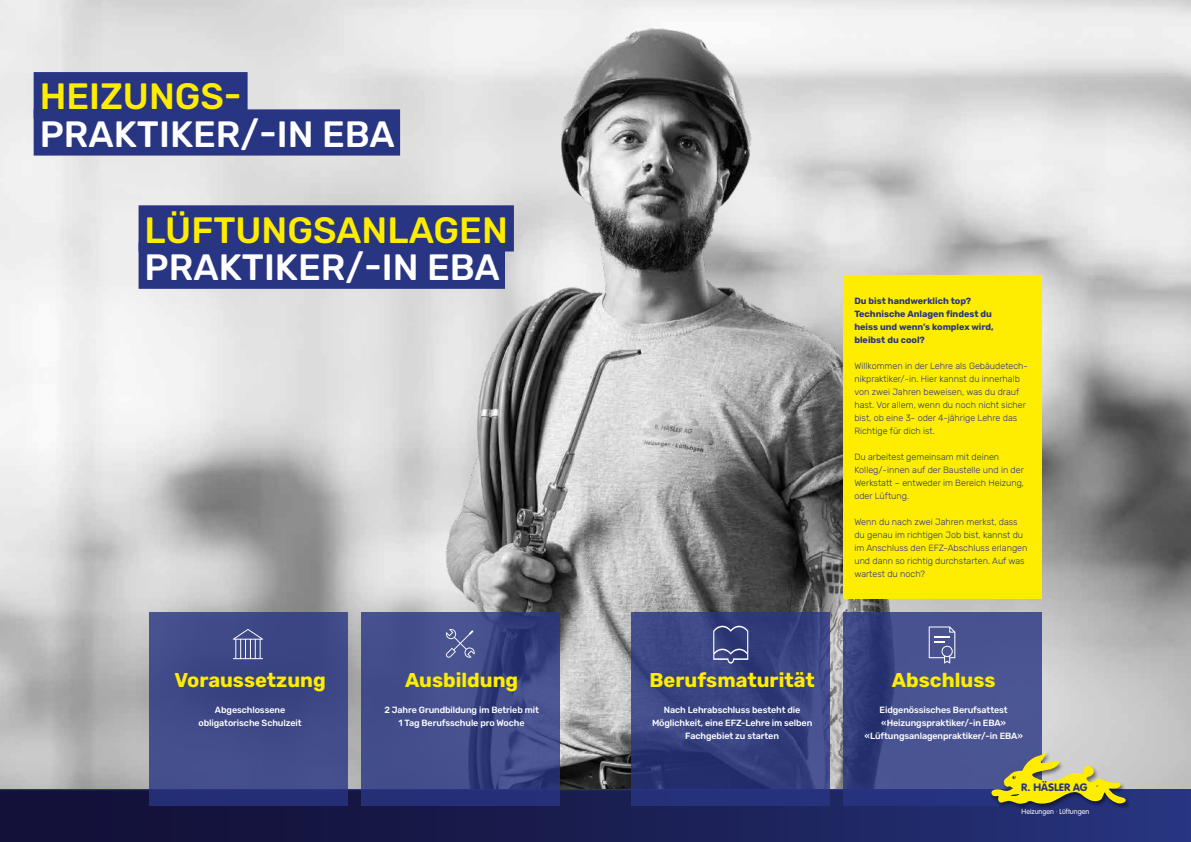
<style>
.page{position:relative;width:1191px;height:842px;background:#fff}
.page>*{position:absolute;margin:0;border:0;box-sizing:border-box;transform-origin:0 0}
.t1{font:500 36.6px "Rubik";color:#fff}
.t2{font:500 36.6px "Rubik";color:#ffed00}
.t3{font:700 20px "Rubik";color:#ffed00}
.t4{font:11.3px "VAG Rundschrift D";color:#283583}
.t5{font:300 9px/13px "Rubik";color:#283583}
.t6{font:500 9px/13px "Rubik";letter-spacing:-.01em;color:#fff;text-align:center}
.t7{font:700 9px/13px "Rubik";color:#283583}
.t8{font:300 7.7px "VAG Rundschrift D";color:#fff}
</style>
<div class="page">
<img style="left:0;top:0;width:1191px;height:789px">
<img style="left:338px;top:3px;width:690px;height:786px">
<svg style="left:0;top:789px;width:1191px;height:53px;background:#1a1e54"></svg>
<div style="left:843px;top:275px;width:198px;height:323px;background:#ffed00"></div>
<svg style="left:361px;top:612px;width:198px;height:194px;background:#3d4786"></svg>
<svg style="left:446px;top:629px;width:29px;height:29px"></svg>
<svg style="left:843px;top:612px;width:198px;height:194px;background:#414b8b"></svg>
<svg style="left:928px;top:626px;width:27px;height:38px"></svg>
<svg style="left:631px;top:612px;width:199px;height:194px;background:#343f7e"></svg>
<svg style="left:713px;top:626px;width:35px;height:38px"></svg>
<svg style="left:149px;top:612px;width:199px;height:194px;background:#3c4786"></svg>
<svg style="left:233px;top:629px;width:30px;height:30px"></svg>
<div style="left:34px;top:72px;width:214px;height:46px;background:#283583"></div>
<div style="left:34px;top:109px;width:366px;height:47px;background:#283583"></div>
<div style="left:139px;top:205px;width:375px;height:46px;background:#283583"></div>
<div style="left:139px;top:243px;width:366px;height:46px;background:#283583"></div>
<div style="left:990px;top:752px;width:141px;height:58px;background:#000;opacity:.5"></div>
<svg style="left:991px;top:752px;width:134px;height:53px;background:#b6b15c"></svg>
<h1 class="t2" style="left:40px;top:70px;width:203px">HEIZUNGS-</h1>
<h1 class="t1" style="left:40px;top:107px;width:357px">PRAKTIKER/-IN EBA</h1>
<h1 class="t2" style="left:145px;top:203px;width:365px">LÜFTUNGSANLAGEN</h1>
<h1 class="t1" style="left:145px;top:240px;width:357px">PRAKTIKER/-IN EBA</h1>
<h2 class="t3" style="left:174px;top:668px;width:153px">Voraussetzung</h2>
<p class="t6" style="left:198px;top:704px;width:105px">Abgeschlossene obligatorische Schulzeit</p>
<h2 class="t3" style="left:405px;top:668px;width:115px">Ausbildung</h2>
<p class="t6" style="left:384px;top:704px;width:156px">2 Jahre Grundbildung im Betrieb mit<br>1 Tag Berufsschule pro Woche</p>
<h2 class="t3" style="left:649px;top:668px;width:167px">Berufsmaturität</h2>
<p class="t6" style="left:652px;top:704px;width:162px">Nach Lehrabschluss besteht die<br>Möglichkeit, eine EFZ-Lehre im selben<br>Fachgebiet zu starten</p>
<p class="t7" style="left:854px;top:295px;width:141px">Du bist handwerklich top?<br>Technische Anlagen findest du heiss und wenn’s komplex wird, bleibst du cool?</p>
<p class="t5" style="left:854px;top:360px;width:175px">Willkommen in der Lehre als Gebäudetech&shy;nikpraktiker/-in. Hier kannst du innerhalb von zwei Jahren beweisen, was du drauf hast. Vor allem, wenn du noch nicht sicher bist, ob eine 3- oder 4-jährige Lehre das Richtige für dich ist.</p>
<p class="t5" style="left:854px;top:451px;width:171px">Du arbeitest gemeinsam mit deinen Kolleg/-innen auf der Baustelle und in der Werkstatt – entweder im Bereich Heizung, oder Lüftung.</p>
<p class="t5" style="left:854px;top:516px;width:175px">Wenn du nach zwei Jahren merkst, dass du genau im richtigen Job bist, kannst du im Anschluss den EFZ-Abschluss erlangen und dann so richtig durchstarten. Auf was wartest du noch?</p>
<h2 class="t3" style="left:892px;top:668px;width:105px">Abschluss</h2>
<p class="t6" style="left:864px;top:704px;width:160px">Eidgenössisches Berufsattest «Heizungspraktiker/-in EBA» «Lüftungsanlagenpraktiker/-in EBA»</p>
<p class="t4" style="left:1021px;top:781px;width:68px">R. HÄSLER AG</p>
<p class="t8" style="left:1021px;top:807px;width:69px">Heizungen · Lüftungen</p>
</div>
